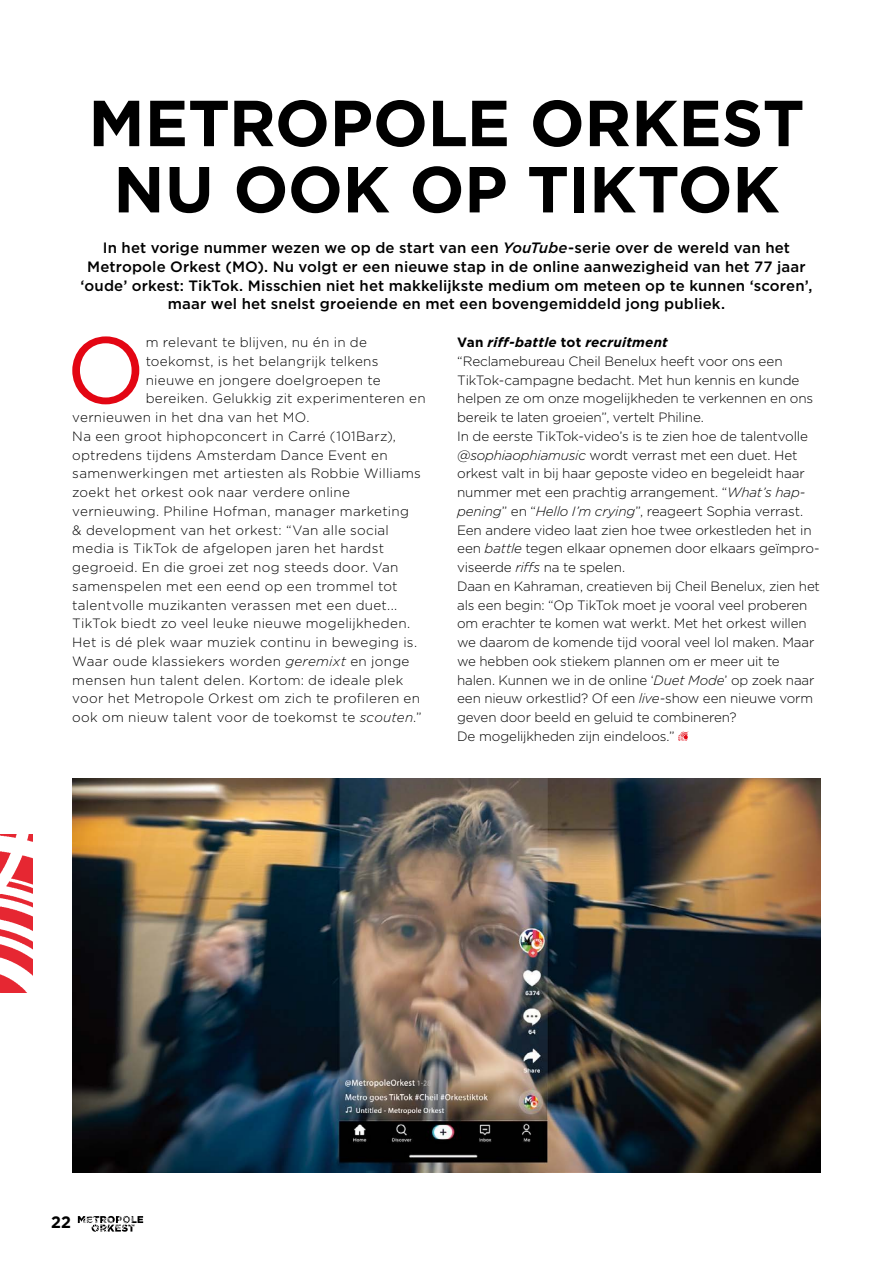
<style>
.page{position:relative;width:893px;height:1263px;background:#fff}
.page>*{position:absolute;margin:0;border:0;box-sizing:border-box;transform-origin:0 0}
.t1{font:93.9px "Gotham";color:#e30613}
.t2{font:700 64.95px/66.3px "Gotham";letter-spacing:-.005em;color:#000;text-align:center}
.t3{font:700 16.5px "Gotham";color:#000}
.t4{font:500 15px/18.8px "Gotham";letter-spacing:.01em;color:#000;text-align:center}
.t5{font:300 13.5px/18.8px "Gotham";letter-spacing:-.005em;color:#000}
.t6{font:300 13.5px "Gotham";letter-spacing:.02em;color:#000}
.t7{font:300 13.5px "Gotham";letter-spacing:.025em;color:#000}
.t8{font:300 13.5px "Gotham";letter-spacing:.015em;color:#000}
.s1{font-style:italic}
.s2{font-weight:700}
.s3{font-weight:700;font-style:italic}
</style>
<div class="page">
<img style="left:0;top:834px;width:33px;height:159px">
<svg style="left:678px;top:732px;width:9px;height:9px"></svg>
<img style="left:72px;top:778px;width:749px;height:394px">
<svg style="left:78px;top:1216px;width:65px;height:16px"></svg>
<h2 class="t2" style="left:88px;top:90px;width:718px">METROPOLE ORKEST<br>NU OOK OP TIKTOK</h2>
<p class="t4" style="left:81px;top:238px;width:733px">In het vorige nummer wezen we op de start van een <span class="s1">YouTube</span>-serie over de wereld van het Metropole Orkest (MO). Nu volgt er een nieuwe stap in de online aanwezigheid van het 77 jaar ‘oude’ orkest: TikTok. Misschien niet het makkelijkste medium om meteen op te kunnen ‘scoren’, maar wel het snelst groeiende en met een bovengemiddeld jong publiek.</p>
<h1 class="t1" style="left:66px;top:310px;width:81px">O</h1>
<p class="t8" style="left:146px;top:334px;width:223px">m relevant te blijven, nu én in de</p>
<p class="t6" style="left:146px;top:352px;width:234px">toekomst, is het belangrijk telkens</p>
<p class="t7" style="left:146px;top:371px;width:236px">nieuwe en jongere doelgroepen te</p>
<p class="t6" style="left:146px;top:390px;width:281px">bereiken. Gelukkig zit experimenteren en</p>
<p class="t6" style="left:72px;top:409px;width:239px">vernieuwen in het dna van het MO.</p>
<p class="t7" style="left:72px;top:427px;width:325px">Na een groot hiphopconcert in Carré (101Barz),</p>
<p class="t6" style="left:72px;top:446px;width:317px">optredens tijdens Amsterdam Dance Event en</p>
<p class="t6" style="left:72px;top:465px;width:350px">samenwerkingen met artiesten als Robbie Williams</p>
<p class="t7" style="left:72px;top:484px;width:279px">zoekt het orkest ook naar verdere online</p>
<p class="t6" style="left:72px;top:502px;width:338px">vernieuwing. Philine Hofman, manager marketing</p>
<p class="t6" style="left:72px;top:521px;width:318px">&amp; development van het orkest: “Van alle social</p>
<p class="t6" style="left:72px;top:540px;width:313px">media is TikTok de afgelopen jaren het hardst</p>
<p class="t6" style="left:72px;top:559px;width:328px">gegroeid. En die groei zet nog steeds door. Van</p>
<p class="t7" style="left:72px;top:577px;width:327px">samenspelen met een eend op een trommel tot</p>
<p class="t6" style="left:72px;top:596px;width:326px">talentvolle muzikanten verassen met een duet...</p>
<p class="t6" style="left:72px;top:615px;width:339px">TikTok biedt zo veel leuke nieuwe mogelijkheden.</p>
<p class="t6" style="left:72px;top:634px;width:346px">Het is dé plek waar muziek continu in beweging is.</p>
<p class="t6" style="left:72px;top:652px;width:339px">Waar oude klassiekers worden <span class="s1">geremixt</span> en jonge</p>
<p class="t6" style="left:72px;top:671px;width:332px">mensen hun talent delen. Kortom: de ideale plek</p>
<p class="t6" style="left:72px;top:690px;width:349px">voor het Metropole Orkest om zich te profileren en</p>
<p class="t6" style="left:72px;top:709px;width:351px">ook om nieuw talent voor de toekomst te <span class="s1">scouten</span>.”</p>
<p class="t5" style="left:457px;top:332px;width:364px"><span class="s2">Van</span> <span class="s3">riff-battle</span> <span class="s2">tot</span> <span class="s3">recruitment<br></span>“Reclamebureau Cheil Benelux heeft voor ons een TikTok-campagne bedacht. Met hun kennis en kunde helpen ze om onze mogelijkheden te verkennen en ons bereik te laten groeien”, vertelt Philine.<br>In de eerste TikTok-video’s is te zien hoe de talentvolle <span class="s1">@sophiaophiamusic</span> wordt verrast met een duet. Het orkest valt in bij haar geposte video en begeleidt haar nummer met een prachtig arrangement. “<span class="s1">What’s hap&shy;pening</span>” en “<span class="s1">Hello I’m crying</span>”, reageert Sophia verrast.<br>Een andere video laat zien hoe twee orkestleden het in een <span class="s1">battle</span> tegen elkaar opnemen door elkaars geïmpro&shy;viseerde <span class="s1">riffs</span> na te spelen.<br>Daan en Kahraman, creatieven bij Cheil Benelux, zien het als een begin: “Op TikTok moet je vooral veel proberen om erachter te komen wat werkt. Met het orkest willen we daarom de komende tijd vooral veel lol maken. Maar we hebben ook stiekem plannen om er meer uit te halen. Kunnen we in de online ‘<span class="s1">Duet Mode</span>’ op zoek naar een nieuw orkestlid? Of een <span class="s1">live-</span>show een nieuwe vorm geven door beeld en geluid te combineren?<br>De mogelijkheden zijn eindeloos.”</p>
<p class="t3" style="left:51px;top:1211px;width:21px">22</p>
</div>
